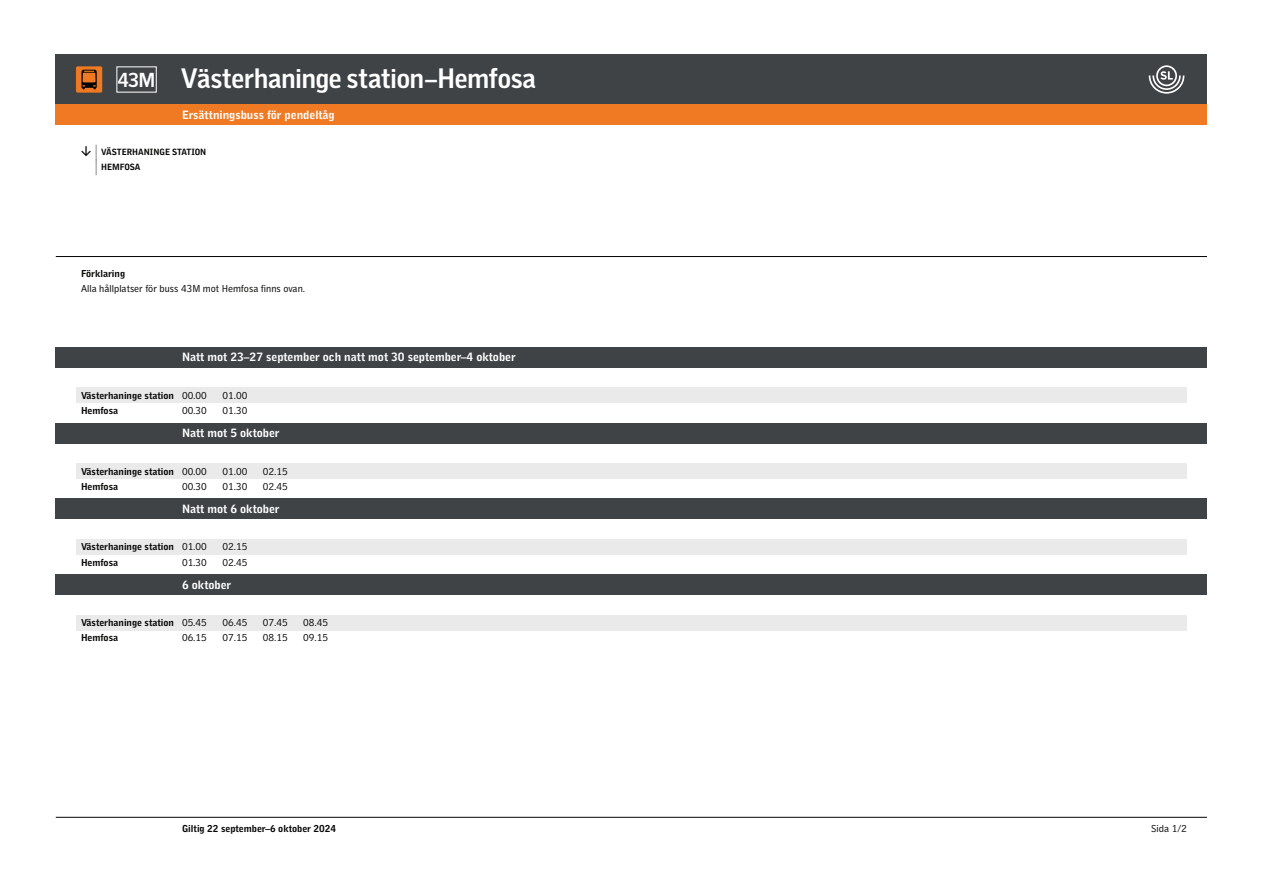
<style>
.page{position:relative;width:1263px;height:893px;background:#fff}
.page>*{position:absolute;margin:0;border:0;box-sizing:border-box;transform-origin:0 0}
.t1{font:700 26.7px "SL Gothic Display";letter-spacing:-.005em;color:#fff}
.t2{font:700 12.15px "SL Gothic Timetable 2";color:#fff}
.t3{font:10.05px/15.1px "SL Gothic Timetable 2";color:#040503}
.t4{font:700 10.05px/15.1px "SL Gothic Timetable 2";color:#040503}
.t5{font:700 9.15px/15.1px "SL Gothic Timetable 2";color:#040503}
.s1{font-size:19.2px}
</style>
<div class="page">
<hr style="left:56px;top:817px;width:1151px;height:1px;background:#040503">
<div style="left:56px;top:54px;width:1151px;height:51px;background:#3f4346"></div>
<div style="left:56px;top:105px;width:1151px;height:20px;background:#ef7a23"></div>
<svg style="left:1149px;top:65px;width:35px;height:29px"></svg>
<div style="left:76px;top:66px;width:26px;height:27px;background:#ef7a23;border-radius:2px"></div>
<svg style="left:81px;top:70px;width:16px;height:19px"></svg>
<div style="left:56px;top:347px;width:1151px;height:20px;background:#3f4346"></div>
<div style="left:56px;top:423px;width:1151px;height:20px;background:#3f4346"></div>
<div style="left:56px;top:499px;width:1151px;height:20px;background:#3f4346"></div>
<div style="left:56px;top:574px;width:1151px;height:20px;background:#3f4346"></div>
<hr style="left:56px;top:256px;width:1151px;height:1px;background:#040503">
<div style="left:76px;top:387px;width:1111px;height:16px;background:#e9eae9"></div>
<div style="left:76px;top:463px;width:1111px;height:15px;background:#e9eae9"></div>
<div style="left:76px;top:539px;width:1111px;height:15px;background:#e9eae9"></div>
<div style="left:76px;top:615px;width:1111px;height:15px;background:#e9eae9"></div>
<h1 class="t1" style="left:118px;top:63px;width:420px"><span class="s1">43M</span> Västerhaninge station–Hemfosa</h1>
<p class="t2" style="left:182px;top:111px;width:154px">Ersättningsbuss för pendeltåg</p>
<p class="t5" style="left:101px;top:145px;width:107px">VÄSTERHANINGE STATION<br>HEMFOSA</p>
<p class="t4" style="left:81px;top:266px;width:46px">Förklaring</p>
<p class="t3" style="left:81px;top:282px;width:226px">Alla hållplatser för buss 43M mot Hemfosa finns ovan.</p>
<p class="t2" style="left:182px;top:353px;width:335px">Natt mot 23–27 september och natt mot 30 september–4 oktober</p>
<p class="t4" style="left:81px;top:389px;width:95px">Västerhaninge station<br>Hemfosa</p>
<p class="t3" style="left:182px;top:389px;width:26px">00.00<br>00.30</p>
<p class="t3" style="left:222px;top:389px;width:26px">01.00<br>01.30</p>
<p class="t2" style="left:182px;top:429px;width:99px">Natt mot 5 oktober</p>
<p class="t4" style="left:81px;top:464px;width:95px">Västerhaninge station<br>Hemfosa</p>
<p class="t3" style="left:182px;top:464px;width:26px">00.00<br>00.30</p>
<p class="t3" style="left:222px;top:464px;width:26px">01.00<br>01.30</p>
<p class="t3" style="left:263px;top:464px;width:26px">02.15<br>02.45</p>
<p class="t2" style="left:182px;top:505px;width:99px">Natt mot 6 oktober</p>
<p class="t4" style="left:81px;top:540px;width:95px">Västerhaninge station<br>Hemfosa</p>
<p class="t3" style="left:182px;top:540px;width:26px">01.00<br>01.30</p>
<p class="t3" style="left:222px;top:540px;width:26px">02.15<br>02.45</p>
<p class="t2" style="left:182px;top:580px;width:51px">6 oktober</p>
<p class="t4" style="left:81px;top:616px;width:95px">Västerhaninge station<br>Hemfosa</p>
<p class="t3" style="left:182px;top:616px;width:26px">05.45<br>06.15</p>
<p class="t3" style="left:222px;top:616px;width:26px">06.45<br>07.15</p>
<p class="t3" style="left:263px;top:616px;width:26px">07.45<br>08.15</p>
<p class="t3" style="left:303px;top:616px;width:26px">08.45<br>09.15</p>
<p class="t4" style="left:182px;top:822px;width:156px">Giltig 22 september–6 oktober 2024</p>
<p class="t3" style="left:1151px;top:822px;width:37px">Sida 1/2</p>
</div>
